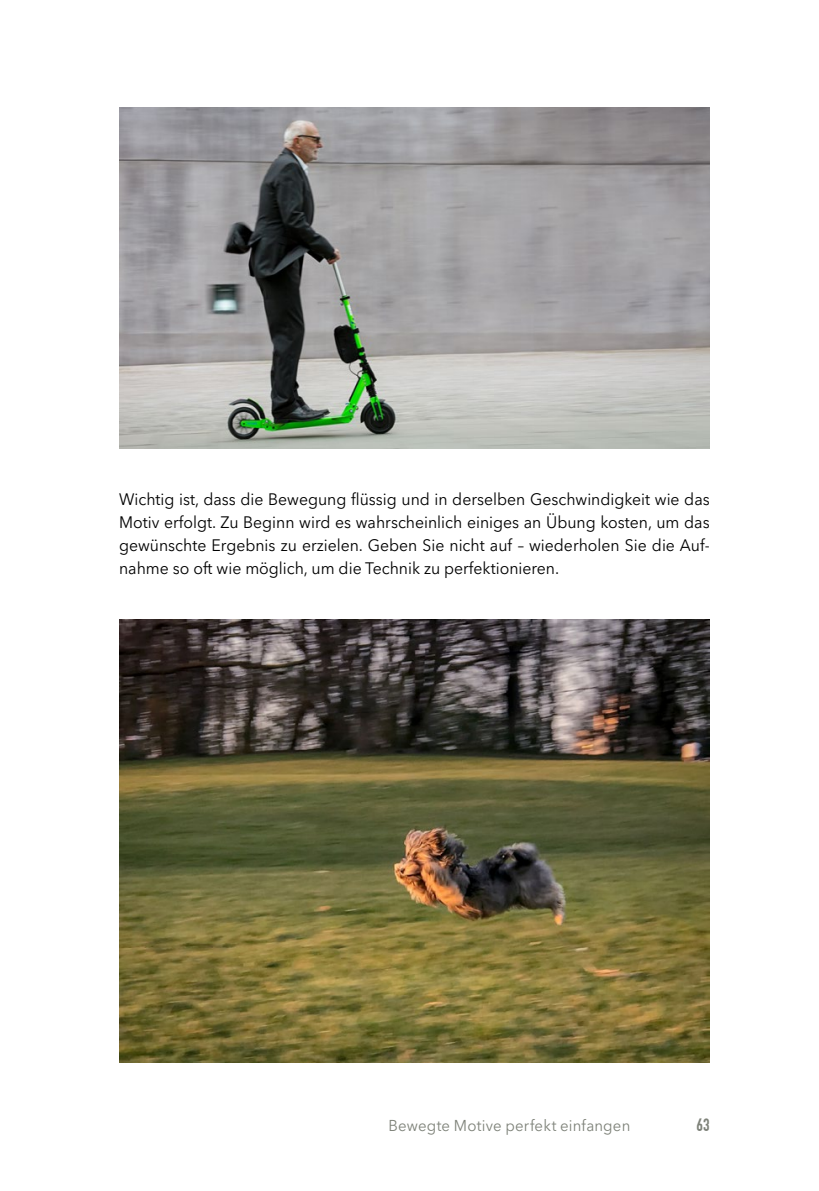
<style>
.page{position:relative;width:819px;height:1191px;background:#fff}
.page>*{position:absolute;margin:0;border:0;box-sizing:border-box;transform-origin:0 0}
.t1{font:700 17.5px "DIN Condensed";color:#7e8279}
.t2{font:16.62px/22.8px "Avenir Next LT Pro";color:#000;text-align:justify;scale:.95 1}
.t3{font:15.75px "Avenir Next LT Pro";letter-spacing:.01em;color:#7e8279;scale:.95 1}
</style>
<div class="page">
<img style="left:119px;top:619px;width:590px;height:444px">
<img style="left:119px;top:107px;width:590px;height:341px">
<p class="t2" style="left:119px;top:488px;width:623px">Wichtig ist, dass die Bewegung flüssig und in derselben Geschwindigkeit wie das Motiv erfolgt. Zu Beginn wird es wahrscheinlich einiges an Übung kosten, um das gewünschte Ergebnis zu erzielen. Geben Sie nicht auf – wiederholen Sie die Auf&shy;nahme so oft wie möglich, um die Technik zu perfektionieren.</p>
<p class="t3" style="left:388px;top:1116px;width:256px">Bewegte Motive perfekt einfangen</p>
<p class="t1" style="left:696px;top:1114px;width:15px">63</p>
</div>
